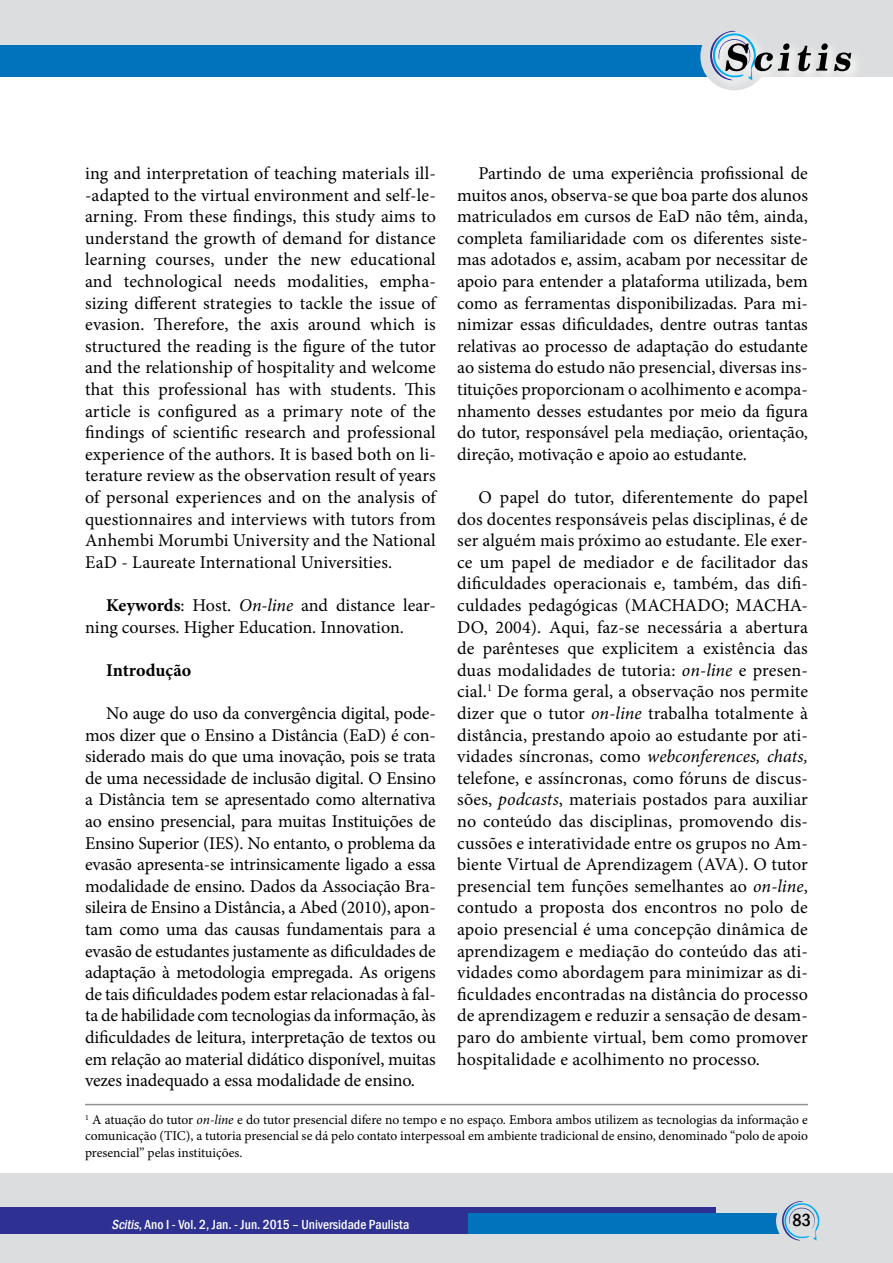
<style>
.page{position:relative;width:893px;height:1263px;background:#fff}
.page>*{position:absolute;margin:0;border:0;box-sizing:border-box;transform-origin:0 0}
.t1{font:18px/21.6px "Minion Pro";color:#000;text-align:justify}
.t2{font:700 18px "Minion Pro";letter-spacing:-.005em;color:#000}
.t3{font:500 condensed 18px "Franklin Gothic";color:#000}
.t4{font:13.5px/16.2px "Minion Pro";color:#000;text-align:justify}
.t5{font:500 condensed 13.5px "Franklin Gothic";color:#fff}
.s1{font-weight:700}
.s2{font-style:italic}
</style>
<div class="page">
<div style="left:0;top:0;width:893px;height:77px;background:#dcddde"></div>
<div style="left:0;top:45px;width:733px;height:32px;background:#0073bc"></div>
<div style="left:0;top:1174px;width:893px;height:89px;background:#dcddde"></div>
<div style="left:0;top:1208px;width:715px;height:26px;background:#2e3092"></div>
<div style="left:468px;top:1214px;width:312px;height:20px;background:#0073bc"></div>
<div style="left:700px;top:22px;width:68px;height:68px;background:#dcddde;border-radius:50%"></div>
<svg style="left:776px;top:1201px;width:44px;height:40px"></svg>
<div style="left:706px;top:27px;width:158px;height:66px;background:#fff;opacity:.75"></div>
<svg style="left:834px;top:53px;width:17px;height:18px"></svg>
<svg style="left:798px;top:43px;width:30px;height:28px"></svg>
<svg style="left:709px;top:30px;width:81px;height:50px"></svg>
<hr style="left:85px;top:1104px;width:723px;height:1px;background:#939191">
<p class="t1" style="left:85px;top:162px;width:352px">ing and interpretation of teaching materials ill--adapted to the virtual environment and self-le&shy;arning. From these findings, this study aims to understand the growth of demand for distance learning courses, under the new educational and technological needs modalities, empha&shy;sizing different strategies to tackle the issue of evasion. Therefore, the axis around which is structured the reading is the figure of the tutor and the relationship of hospitality and welcome that this professional has with students. This article is configured as a primary note of the findings of scientific research and professional experience of the authors. It is based both on li&shy;terature review as the observation result of years of personal experiences and on the analysis of questionnaires and interviews with tutors from Anhembi Morumbi University and the National EaD - Laureate International Universities.</p>
<p class="t1" style="left:85px;top:594px;width:352px;text-indent:21px"><span class="s1">Keywords</span>: Host. <span class="s2">On-line</span> and distance lear&shy;ning courses. Higher Education. Innovation.</p>
<p class="t2" style="left:106px;top:657px;width:86px">Introdução</p>
<p class="t1" style="left:85px;top:702px;width:352px;text-indent:21px">No auge do uso da convergência digital, pode&shy;mos dizer que o Ensino a Distância (EaD) é con&shy;siderado mais do que uma inovação, pois se trata de uma necessidade de inclusão digital. O Ensino a Distância tem se apresentado como alternativa ao ensino presencial, para muitas Instituições de Ensino Superior (IES). No entanto, o problema da evasão apresenta-se intrinsicamente ligado a essa modalidade de ensino. Dados da Associação Bra&shy;sileira de Ensino a Distância, a Abed (2010), apon&shy;tam como uma das causas fundamentais para a evasão de estudantes justamente as dificuldades de adaptação à metodologia empregada. As origens de tais dificuldades podem estar relacionadas à fal&shy;ta de habilidade com tecnologias da informação, às dificuldades de leitura, interpretação de textos ou em relação ao material didático disponível, muitas vezes inadequado a essa modalidade de ensino.</p>
<p class="t1" style="left:457px;top:162px;width:352px;text-indent:21px">Partindo de uma experiência profissional de muitos anos, observa-se que boa parte dos alunos matriculados em cursos de EaD não têm, ainda, completa familiaridade com os diferentes siste&shy;mas adotados e, assim, acabam por necessitar de apoio para entender a plataforma utilizada, bem como as ferramentas disponibilizadas. Para mi&shy;nimizar essas dificuldades, dentre outras tantas relativas ao processo de adaptação do estudante ao sistema do estudo não presencial, diversas ins&shy;tituições proporcionam o acolhimento e acompa&shy;nhamento desses estudantes por meio da figura do tutor, responsável pela mediação, orientação, direção, motivação e apoio ao estudante.</p>
<p class="t1" style="left:457px;top:486px;width:352px;text-indent:21px">O papel do tutor, diferentemente do papel dos docentes responsáveis pelas disciplinas, é de ser alguém mais próximo ao estudante. Ele exer&shy;ce um papel de mediador e de facilitador das dificuldades operacionais e, também, das difi&shy;culdades pedagógicas (MACHADO; MACHA-DO, 2004). Aqui, faz-se necessária a abertura de parênteses que explicitem a existência das duas modalidades de tutoria: <span class="s2">on-line</span> e presen&shy;cial.<sup>1</sup> De forma geral, a observação nos permite dizer que o tutor <span class="s2">on-line</span> trabalha totalmente à distância, prestando apoio ao estudante por ati&shy;vidades síncronas, como <span class="s2">webconferences, chats, </span>telefone, e assíncronas, como fóruns de discus&shy;sões, <span class="s2">podcasts</span>, materiais postados para auxiliar no conteúdo das disciplinas, promovendo dis&shy;cussões e interatividade entre os grupos no Am&shy;biente Virtual de Aprendizagem (AVA). O tutor presencial tem funções semelhantes ao <span class="s2">on-line</span>, contudo a proposta dos encontros no polo de apoio presencial é uma concepção dinâmica de aprendizagem e mediação do conteúdo das ati&shy;vidades como abordagem para minimizar as di&shy;ficuldades encontradas na distância do processo de aprendizagem e reduzir a sensação de desam&shy;paro do ambiente virtual, bem como promover hospitalidade e acolhimento no processo.</p>
<p class="t4" style="left:85px;top:1112px;width:724px"><sup>1</sup> A atuação do tutor <span class="s2">on-line</span> e do tutor presencial difere no tempo e no espaço. Embora ambos utilizem as tecnologias da informação e comunicação (TIC), a tutoria presencial se dá pelo contato interpessoal em ambiente tradicional de ensino, denominado “polo de apoio presencial” pelas instituições.</p>
<p class="t5" style="left:111px;top:1215px;width:299px"><span class="s2">Scitis</span>, Ano I - Vol. 2, Jan. - Jun. 2015 – Universidade Paulista</p>
<p class="t3" style="left:793px;top:1208px;width:20px">83</p>
</div>
